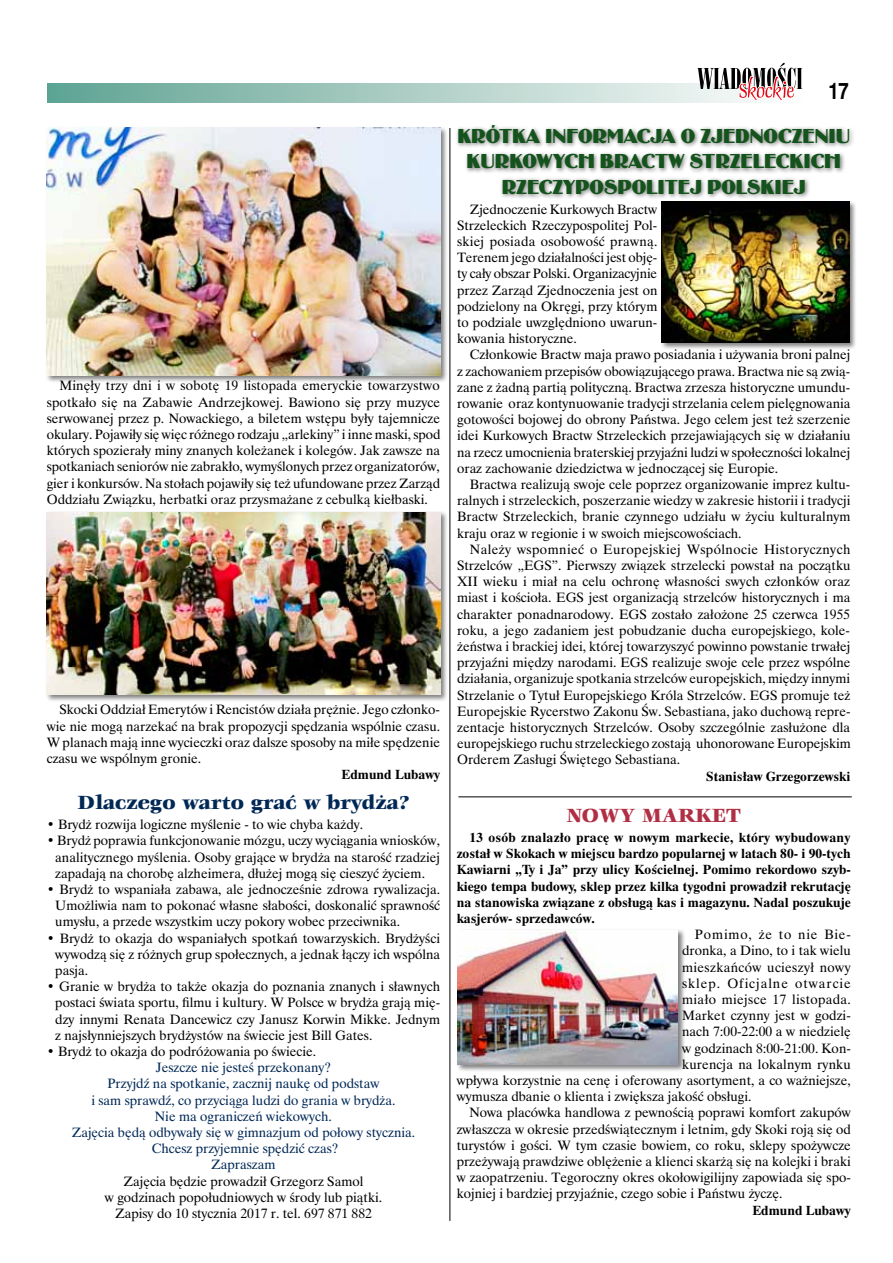
<style>
.page{position:relative;width:893px;height:1263px;background:#fff}
.page>*{position:absolute;margin:0;border:0;box-sizing:border-box;transform-origin:0 0}
.t1{font:700 22.5px "Switzerland Narrow";color:#000}
.t2{font:21px/25.2px "Binner DEE";color:#15531c;text-align:center}
.t3{font:21px "Veljovic Black CE Normal";color:#002856}
.t4{font:21px "Veljovic Black CE Normal";color:#b12f45}
.t5{font:13.5px/16.2px "Time Ibis EE";color:#000;text-align:justify}
.t6{font:700 13.5px/16.2px "Time Ibis EE";color:#000;text-align:justify}
.t7{font:13.5px/16.2px "Time Ibis EE";color:#002856;text-align:center}
.t8{font:13.5px "Time Ibis EE";letter-spacing:.025em;color:#000}
.t9{font:13.5px "Time Ibis EE";letter-spacing:.07em;color:#000}
.t10{font:13.5px "Time Ibis EE";letter-spacing:.06em;color:#000}
</style>
<div class="page">
<svg style="left:47px;top:84px;width:756px;height:18px;background:#a4cac0"></svg>
<svg style="left:697px;top:63px;width:105px;height:39px"></svg>
<hr style="left:450px;top:128px;width:1px;height:1093px;background:#000">
<div style="left:45px;top:126px;width:403px;height:257px;background:#000;opacity:.5"></div>
<img style="left:47px;top:128px;width:393px;height:247px">
<div style="left:45px;top:511px;width:403px;height:191px;background:#000;opacity:.5"></div>
<img style="left:47px;top:512px;width:393px;height:183px">
<div style="left:455px;top:122px;width:400px;height:78px;background:#000;opacity:.5"></div>
<hr style="left:458px;top:796px;width:394px;height:1px;background:#000">
<div style="left:456px;top:928px;width:229px;height:144px;background:#000;opacity:.5"></div>
<img style="left:458px;top:930px;width:220px;height:134px">
<div style="left:660px;top:200px;width:197px;height:150px;background:#000;opacity:.5"></div>
<img style="left:662px;top:202px;width:188px;height:141px">
<p class="t5" style="left:47px;top:377px;width:395px;text-indent:13px">Minęły trzy dni i w sobotę 19 listopada emeryckie towarzystwo spotkało się na Zabawie Andrzejkowej. Bawiono się przy muzyce serwowanej przez p. Nowackiego, a biletem wstępu były tajemnicze okulary. Pojawiły się więc różnego rodzaju „arlekiny” i inne maski, spod których spozierały miny znanych koleżanek i kolegów. Jak zawsze na spotkaniach seniorów nie zabrakło, wymyślonych przez organizatorów, gier i konkursów. Na stołach pojawiły się też ufundowane przez Zarząd Oddziału Związku, herbatki oraz przysmażane z cebulką kiełbaski.</p>
<p class="t5" style="left:47px;top:701px;width:395px;text-indent:13px">Skocki Oddział Emerytów i Rencistów działa prężnie. Jego członko&shy;wie nie mogą narzekać na brak propozycji spędzania wspólnie czasu.<br>W planach mają inne wycieczki oraz dalsze sposoby na miłe spędzenie czasu we wspólnym gronie.</p>
<p class="t6" style="left:342px;top:766px;width:100px">Edmund Lubawy</p>
<h2 class="t3" style="left:78px;top:790px;width:333px">Dlaczego warto grać w brydża?</h2>
<p class="t5" style="left:47px;top:816px;width:318px">• Brydż rozwija logiczne myślenie - to wie chyba każdy.</p>
<p class="t5" style="left:55px;top:832px;width:386px;text-indent:-9px">• Brydż poprawia funkcjonowanie mózgu, uczy wyciągania wniosków, analitycznego myślenia. Osoby grające w brydża na starość rzadziej zapadają na chorobę alzheimera, dłużej mogą się cieszyć życiem.</p>
<p class="t5" style="left:55px;top:881px;width:386px;text-indent:-9px">• Brydż to wspaniała zabawa, ale jednocześnie zdrowa rywalizacja.<br>Umożliwia nam to pokonać własne słabości, doskonalić sprawność umysłu, a przede wszystkim uczy pokory wobec przeciwnika.</p>
<p class="t5" style="left:55px;top:930px;width:386px;text-indent:-9px">• Brydż to okazja do wspaniałych spotkań towarzyskich. Brydżyści wywodzą się z różnych grup społecznych, a jednak łączy ich wspólna pasja.</p>
<p class="t5" style="left:55px;top:978px;width:386px;text-indent:-9px">• Granie w brydża to także okazja do poznania znanych i sławnych postaci świata sportu, filmu i kultury. W Polsce w brydża grają mię&shy;dzy innymi Renata Dancewicz czy Janusz Korwin Mikke. Jednym z najsłynniejszych brydżystów na świecie jest Bill Gates.</p>
<p class="t5" style="left:47px;top:1043px;width:271px">• Brydż to okazja do podróżowania po świecie.</p>
<p class="t7" style="left:72px;top:1059px;width:345px">Jeszcze nie jesteś przekonany?<br>Przyjdź na spotkanie, zacznij naukę od podstaw<br>i sam sprawdź, co przyciąga ludzi do grania w brydża.<br>Nie ma ograniczeń wiekowych.<br>Zajęcia będą odbywały się w gimnazjum od połowy stycznia.<br>Chcesz przyjemnie spędzić czas?<br>Zapraszam</p>
<p class="t5" style="left:105px;top:1173px;width:279px;text-align:center">Zajęcia będzie prowadził Grzegorz Samol<br>w godzinach popołudniowych w środy lub piątki.<br>Zapisy do 10 stycznia 2017 r. tel. 697 871 882</p>
<h1 class="t1" style="left:828px;top:78px;width:22px">17</h1>
<h2 class="t2" style="left:457px;top:124px;width:394px">KRÓTKA INFORMACJA O ZJEDNOCZENIU<br>KURKOWYCH BRACTW STRZELECKICH<br>RZECZYPOSPOLITEJ POLSKIEJ</h2>
<p class="t5" style="left:457px;top:201px;width:202px;text-indent:13px">Zjednoczenie Kurkowych Bractw Strzeleckich Rzeczypospolitej Pol&shy;skiej posiada osobowość prawną.<br>Terenem jego działalności jest obję&shy;ty cały obszar Polski. Organizacyjnie przez Zarząd Zjednoczenia jest on podzielony na Okręgi, przy którym to podziale uwzględniono uwarun&shy;kowania historyczne.</p>
<p class="t5" style="left:457px;top:346px;width:395px;text-indent:13px">Członkowie Bractw maja prawo posiadania i używania broni palnej z zachowaniem przepisów obowiązującego prawa. Bractwa nie są zwią&shy;zane z żadną partią polityczną. Bractwa zrzesza historyczne umundu&shy;rowanie oraz kontynuowanie tradycji strzelania celem pielęgnowania gotowości bojowej do obrony Państwa. Jego celem jest też szerzenie idei Kurkowych Bractw Strzeleckich przejawiających się w działaniu na rzecz umocnienia braterskiej przyjaźni ludzi w społeczności lokalnej oraz zachowanie dziedzictwa w jednoczącej się Europie.</p>
<p class="t5" style="left:457px;top:476px;width:395px;text-indent:13px">Bractwa realizują swoje cele poprzez organizowanie imprez kultu&shy;ralnych i strzeleckich, poszerzanie wiedzy w zakresie historii i tradycji Bractw Strzeleckich, branie czynnego udziału w życiu kulturalnym kraju oraz w regionie i w swoich miejscowościach.</p>
<p class="t5" style="left:457px;top:541px;width:395px;text-indent:13px">Należy wspomnieć o Europejskiej Wspólnocie Historycznych Strzelców „EGS”. Pierwszy związek strzelecki powstał na początku XII wieku i miał na celu ochronę własności swych członków oraz miast i kościoła. EGS jest organizacją strzelców historycznych i ma charakter ponadnarodowy. EGS zostało założone 25 czerwca 1955 roku, a jego zadaniem jest pobudzanie ducha europejskiego, kole&shy;żeństwa i brackiej idei, której towarzyszyć powinno powstanie trwałej przyjaźni między narodami. EGS realizuje swoje cele przez wspólne działania, organizuje spotkania strzelców europejskich, między innymi Strzelanie o Tytuł Europejskiego Króla Strzelców. EGS promuje też Europejskie Rycerstwo Zakonu Św. Sebastiana, jako duchową repre&shy;zentacje historycznych Strzelców. Osoby szczególnie zasłużone dla europejskiego ruchu strzeleckiego zostają uhonorowane Europejskim Orderem Zasługi Świętego Sebastiana.</p>
<p class="t6" style="left:706px;top:768px;width:146px">Stanisław Grzegorzewski</p>
<h2 class="t4" style="left:567px;top:803px;width:176px">NOWY MARKET</h2>
<p class="t6" style="left:457px;top:829px;width:396px;text-indent:13px">13 osób znalazło pracę w nowym markecie, który wybudowany został w Skokach w miejscu bardzo popularnej w latach 80- i 90-tych Kawiarni „Ty i Ja” przy ulicy Kościelnej. Pomimo rekordowo szyb&shy;kiego tempa budowy, sklep przez kilka tygodni prowadził rekrutację na stanowiska związane z obsługą kas i magazynu. Nadal poszukuje kasjerów- sprzedawców.</p>
<p class="t10" style="left:695px;top:926px;width:157px">Pomimo, że to nie Bie-</p>
<p class="t5" style="left:682px;top:942px;width:170px">dronka, a Dino, to i tak wielu</p>
<p class="t8" style="left:682px;top:959px;width:170px">mieszkańców ucieszył nowy</p>
<p class="t9" style="left:682px;top:975px;width:170px">sklep. Oficjalne otwarcie</p>
<p class="t8" style="left:682px;top:991px;width:170px">miało miejsce 17 listopada.</p>
<p class="t5" style="left:682px;top:1007px;width:170px">Market czynny jest w godzi-</p>
<p class="t5" style="left:682px;top:1023px;width:170px">nach 7:00-22:00 a w niedzielę</p>
<p class="t5" style="left:682px;top:1040px;width:170px">w godzinach 8:00-21:00. Kon-</p>
<p class="t5" style="left:682px;top:1056px;width:170px">kurencja na lokalnym rynku</p>
<p class="t5" style="left:457px;top:1072px;width:396px">wpływa korzystnie na cenę i oferowany asortyment, a co ważniejsze,</p>
<p class="t5" style="left:457px;top:1088px;width:296px">wymusza dbanie o klienta i zwiększa jakość obsługi.</p>
<p class="t5" style="left:469px;top:1104px;width:383px">Nowa placówka handlowa z pewnością poprawi komfort zakupów</p>
<p class="t5" style="left:457px;top:1121px;width:396px">zwłaszcza w okresie przedświątecznym i letnim, gdy Skoki roją się od</p>
<p class="t5" style="left:457px;top:1137px;width:396px">turystów i gości. W tym czasie bowiem, co roku, sklepy spożywcze</p>
<p class="t5" style="left:457px;top:1153px;width:396px">przeżywają prawdziwe oblężenie a klienci skarżą się na kolejki i braki</p>
<p class="t5" style="left:457px;top:1169px;width:396px">w zaopatrzeniu. Tegoroczny okres okołowigilijny zapowiada się spo-</p>
<p class="t5" style="left:457px;top:1185px;width:327px">kojniej i bardziej przyjaźnie, czego sobie i Państwu życzę.</p>
<p class="t6" style="left:752px;top:1202px;width:100px">Edmund Lubawy</p>
</div>
